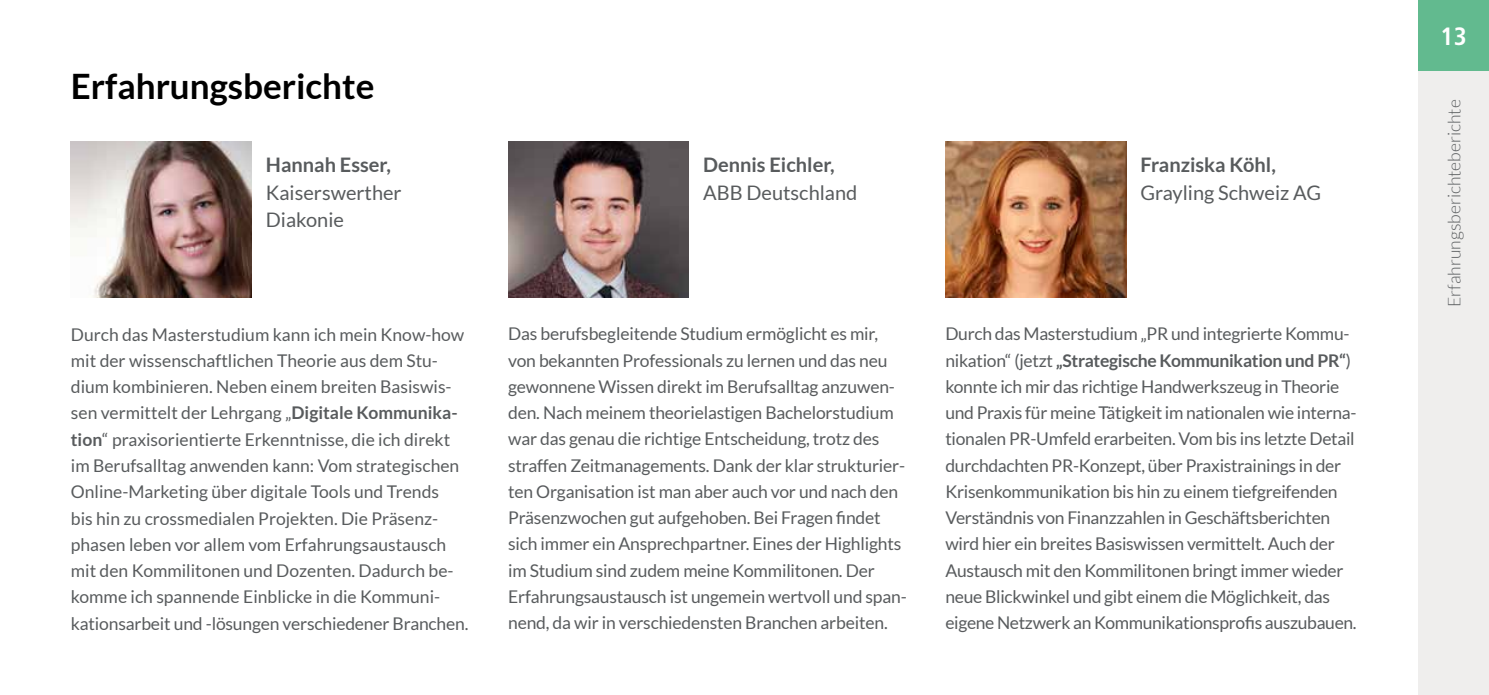
<style>
.page{position:relative;width:1489px;height:695px;background:#fff}
.page>*{position:absolute;margin:0;border:0;box-sizing:border-box;transform-origin:0 0}
.t1{font:700 35px "Lato";color:#000}
.t2{font:700 condensed 25px "Frutiger LT Std";color:#fff}
.t3{font:20px/27.5px "Lato";color:#585b5d}
.t4{font:700 20px "Lato";color:#585b5d}
.t5{font:17.5px/26.2px "Lato";letter-spacing:-.01em;color:#585b5d}
.t6{font:300 17.5px "Lato";color:#585b5d}
.s1{font-weight:700}
</style>
<div class="page">
<div style="left:1417px;top:0;width:71px;height:71px;background:#62ba8f"></div>
<div style="left:1417px;top:71px;width:71px;height:623px;background:#efeeed"></div>
<img style="left:71px;top:142px;width:181px;height:156px">
<img style="left:508px;top:142px;width:181px;height:156px">
<img style="left:945px;top:142px;width:181px;height:156px">
<h1 class="t1" style="left:71px;top:66px;width:305px">Erfahrungsberichte</h1>
<p class="t4" style="left:266px;top:153px;width:126px">Hannah Esser,</p>
<p class="t3" style="left:266px;top:178px;width:137px">Kaiserswerther<br>Diakonie</p>
<p class="t5" style="left:71px;top:321px;width:399px">Durch das Masterstudium kann ich mein Know-how mit der wissenschaftlichen Theorie aus dem Stu&shy;dium kombinieren. Neben einem breiten Basiswis&shy;sen vermittelt der Lehrgang „<span class="s1">Digitale Kommunika&shy;tion</span>“ praxisorientierte Erkenntnisse, die ich direkt im Berufsalltag anwenden kann: Vom strategischen Online-Marketing über digitale Tools und Trends<br>bis hin zu crossmedialen Projekten. Die Präsenz&shy;phasen leben vor allem vom Erfahrungsaustausch mit den Kommilitonen und Dozenten. Dadurch be&shy;komme ich spannende Einblicke in die Kommuni&shy;kationsarbeit und -lösungen verschiedener Branchen.</p>
<p class="t4" style="left:703px;top:153px;width:133px">Dennis Eichler,</p>
<p class="t3" style="left:703px;top:178px;width:156px">ABB Deutschland</p>
<p class="t4" style="left:1140px;top:153px;width:137px">Franziska Köhl,</p>
<p class="t3" style="left:1140px;top:178px;width:182px">Grayling Schweiz AG</p>
<p class="t5" style="left:508px;top:320px;width:400px">Das berufsbegleitende Studium ermöglicht es mir, von bekannten Professionals zu lernen und das neu gewonnene Wissen direkt im Berufsalltag anzuwen&shy;den. Nach meinem theorielastigen Bachelorstudium war das genau die richtige Entscheidung, trotz des straffen Zeitmanagements. Dank der klar strukturier&shy;ten Organisation ist man aber auch vor und nach den Präsenzwochen gut aufgehoben. Bei Fragen findet sich immer ein Ansprechpartner. Eines der Highlights im Studium sind zudem meine Kommilitonen. Der Erfahrungsaustausch ist ungemein wertvoll und span&shy;nend, da wir in verschiedensten Branchen arbeiten.</p>
<p class="t5" style="left:945px;top:320px;width:413px">Durch das Masterstudium „PR und integrierte Kommu&shy;nikation“ (jetzt <span class="s1">„Strategische Kommunikation und PR“</span>) konnte ich mir das richtige Handwerkszeug in Theorie und Praxis für meine Tätigkeit im nationalen wie interna&shy;tionalen PR-Umfeld erarbeiten. Vom bis ins letzte Detail durchdachten PR-Konzept, über Praxistrainings in der Krisenkommunikation bis hin zu einem tiefgreifenden Verständnis von Finanzzahlen in Geschäftsberichten wird hier ein breites Basiswissen vermittelt. Auch der Austausch mit den Kommilitonen bringt immer wieder neue Blickwinkel und gibt einem die Möglichkeit, das eigene Netzwerk an Kommunikationsprofis auszubauen.</p>
<h2 class="t2" style="left:1440px;top:22px;width:28px">13</h2>
<p class="t6" style="left:1444px;top:307px;width:209px;rotate:-90deg">Erfahrungsberichteberichte</p>
</div>
